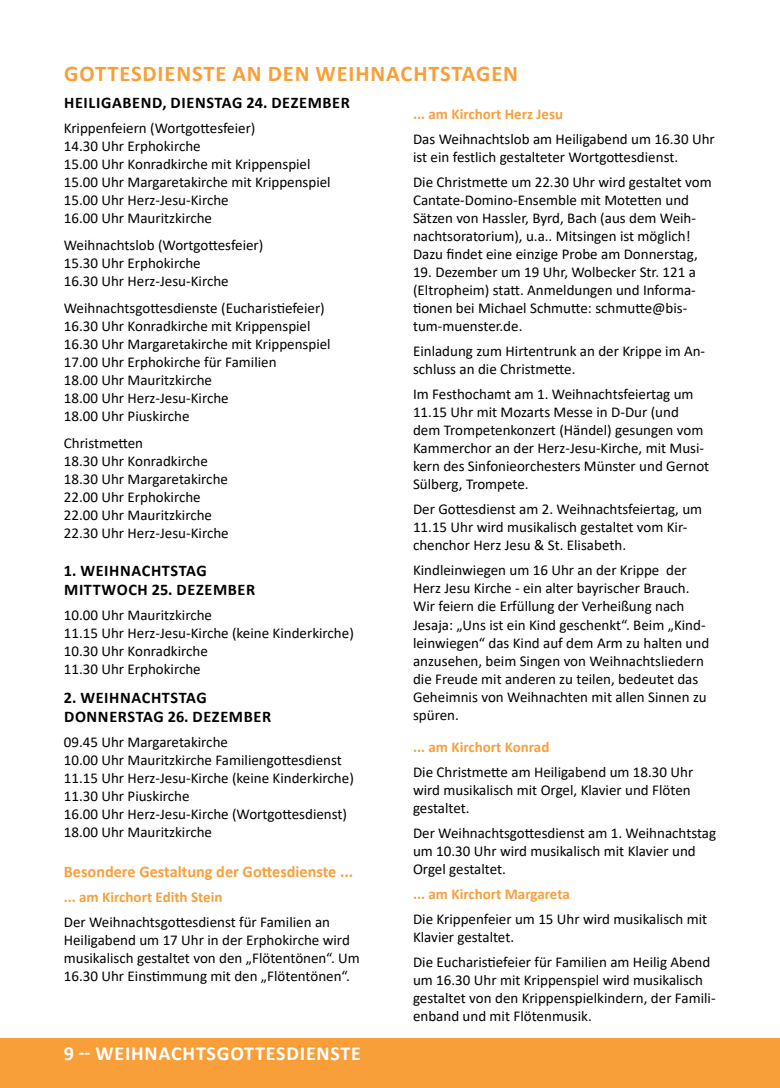
<style>
.page{position:relative;width:780px;height:1088px;background:#fff}
.page>*{position:absolute;margin:0;border:0;box-sizing:border-box;transform-origin:0 0}
.t1{font:700 22.5px "Calibri";letter-spacing:.04em;color:#f99f3a}
.t2{font:700 20px "Calibri";letter-spacing:.04em;color:#fff}
.t3{font:700 16.25px/19.5px "Calibri";letter-spacing:.04em;color:#000}
.t4{font:700 16.25px "Calibri";color:#f99f3a}
.t5{font:15px/18px "Calibri";color:#000}
.t6{font:700 15px "Calibri";color:#f99f3a}
</style>
<div class="page">
<div style="left:0;top:1039px;width:780px;height:49px;background:#f99f3a"></div>
<h1 class="t1" style="left:64px;top:57px;width:455px">Gottesdienste an den WEihnachtstagen</h1>
<p class="t3" style="left:64px;top:93px;width:79px">HEI LIGABEND</p>
<p class="t3" style="left:162px;top:93px;width:119px">, diensTAG 24. DEZE</p>
<p class="t3" style="left:308px;top:93px;width:34px">MBER</p>
<p class="t5" style="left:64px;top:119px;width:268px">Krippenfeiern (Wortgottesfeier)<br>14.30 Uhr Erphokirche<br>15.00 Uhr Konradkirche mit Krippenspiel<br>15.00 Uhr Margaretakirche mit Krippenspiel<br>15.00 Uhr Herz-Jesu-Kirche<br>16.00 Uhr Mauritzkirche</p>
<p class="t5" style="left:64px;top:236px;width:201px">Weihnachtslob (Wortgottesfeier)<br>15.30 Uhr Erphokirche<br>16.30 Uhr Herz-Jesu-Kirche</p>
<p class="t5" style="left:64px;top:299px;width:268px">Weihnachtsgottesdienste (Eucharistiefeier)<br>16.30 Uhr Konradkirche mit Krippenspiel 16.30 Uhr Margaretakirche mit Krippenspiel 17.00 Uhr Erphokirche für Familien<br>18.00 Uhr Mauritzkirche<br>18.00 Uhr Herz-Jesu-Kirche<br>18.00 Uhr Piuskirche</p>
<p class="t5" style="left:64px;top:434px;width:166px">Christmetten<br>18.30 Uhr Konradkirche<br>18.30 Uhr Margaretakirche<br>22.00 Uhr Erphokirche<br>22.00 Uhr Mauritzkirche<br>22.30 Uhr Herz-Jesu-Kirche</p>
<p class="t3" style="left:64px;top:560px;width:144px">1. WEI HNACHTSTAG mittwoch 25. DEZE</p>
<p class="t3" style="left:213px;top:580px;width:34px">MBER</p>
<p class="t5" style="left:64px;top:606px;width:291px">10.00 Uhr Mauritzkirche<br>11.15 Uhr Herz-Jesu-Kirche (keine Kinderkirche)<br>10.30 Uhr Konradkirche<br>11.30 Uhr Erphokirche</p>
<p class="t3" style="left:64px;top:687px;width:144px">2. WEI HNACHTSTAG donnerstag 26. DEZE</p>
<p class="t3" style="left:229px;top:707px;width:34px">MBER</p>
<p class="t5" style="left:64px;top:733px;width:291px">09.45 Uhr Margaretakirche<br>10.00 Uhr Mauritzkirche Familiengottesdienst 11.15 Uhr Herz-Jesu-Kirche (keine Kinderkirche)<br>11.30 Uhr Piuskirche<br>16.00 Uhr Herz-Jesu-Kirche (Wortgottesdienst)<br>18.00 Uhr Mauritzkirche</p>
<p class="t4" style="left:64px;top:860px;width:291px">Besondere Gestaltung der Gottesdienste ...</p>
<p class="t6" style="left:64px;top:886px;width:160px">... am Kirchort Edith Stein</p>
<p class="t5" style="left:64px;top:913px;width:297px">Der Weihnachtsgottesdienst für Familien an Heiligabend um 17 Uhr in der Erphokirche wird musikalisch gestaltet von den „Flötentönen“. Um 16.30 Uhr Einstimmung mit den „Flötentönen“.</p>
<h2 class="t2" style="left:64px;top:1039px;width:156px">9 -- weihnachtsgo</h2>
<h2 class="t2" style="left:244px;top:1039px;width:118px">ttesdienste</h2>
<p class="t6" style="left:413px;top:103px;width:151px">... am Kirchort Herz Jesu</p>
<p class="t5" style="left:413px;top:130px;width:303px">Das Weihnachtslob am Heiligabend um 16.30 Uhr ist ein festlich gestalteter Wortgottesdienst.</p>
<p class="t5" style="left:413px;top:173px;width:300px">Die Christmette um 22.30 Uhr wird gestaltet vom Cantate-Domino-Ensemble mit Motetten und Sätzen von Hassler, Byrd, Bach (aus dem Weih&shy;nachtsoratorium), u.a.. Mitsingen ist möglich!<br>Dazu findet eine einzige Probe am Donnerstag,</p>
<p class="t5" style="left:413px;top:263px;width:284px">19. Dezember um 19 Uhr, Wolbecker Str. 121 a (Eltropheim) statt. Anmeldungen und Informa&shy;tionen bei Michael Schmutte: schmutte@bis&shy;tum-muenster.de.</p>
<p class="t5" style="left:413px;top:342px;width:294px">Einladung zum Hirtentrunk an der Krippe im An&shy;schluss an die Christmette.</p>
<p class="t5" style="left:413px;top:385px;width:298px">Im Festhochamt am 1. Weihnachtsfeiertag um 11.15 Uhr mit Mozarts Messe in D-Dur (und dem Trompetenkonzert (Händel) gesungen vom Kammerchor an der Herz-Jesu-Kirche, mit Musi&shy;kern des Sinfonieorchesters Münster und Gernot Sülberg, Trompete.</p>
<p class="t5" style="left:413px;top:500px;width:291px">Der Gottesdienst am 2. Weihnachtsfeiertag, um<br>11.15 Uhr wird musikalisch gestaltet vom Kir&shy;chenchor Herz Jesu &amp; St. Elisabeth.</p>
<p class="t5" style="left:413px;top:561px;width:298px">Kindleinwiegen um 16 Uhr an der Krippe der Herz Jesu Kirche - ein alter bayrischer Brauch.<br>Wir feiern die Erfüllung der Verheißung nach Jesaja: „Uns ist ein Kind geschenkt“. Beim „Kind&shy;leinwiegen“ das Kind auf dem Arm zu halten und anzusehen, beim Singen von Weihnachtsliedern die Freude mit anderen zu teilen, bedeutet das Geheimnis von Weihnachten mit allen Sinnen zu spüren.</p>
<p class="t6" style="left:413px;top:736px;width:138px">... am Kirchort Konrad</p>
<p class="t5" style="left:413px;top:762px;width:282px">Die Christmette am Heiligabend um 18.30 Uhr wird musikalisch mit Orgel, Klavier und Flöten gestaltet.</p>
<p class="t5" style="left:413px;top:824px;width:304px">Der Weihnachtsgottesdienst am 1. Weihnachtstag um 10.30 Uhr wird musikalisch mit Klavier und<br>Orgel gestaltet.</p>
<p class="t6" style="left:413px;top:883px;width:158px">... am Kirchort Margareta</p>
<p class="t5" style="left:413px;top:910px;width:296px">Die Krippenfeier um 15 Uhr wird musikalisch mit<br>Klavier gestaltet.</p>
<p class="t5" style="left:413px;top:953px;width:304px">Die Eucharistiefeier für Familien am Heilig Abend um 16.30 Uhr mit Krippenspiel wird musikalisch gestaltet von den Krippenspielkindern, der Famili&shy;enband und mit Flötenmusik.</p>
</div>
